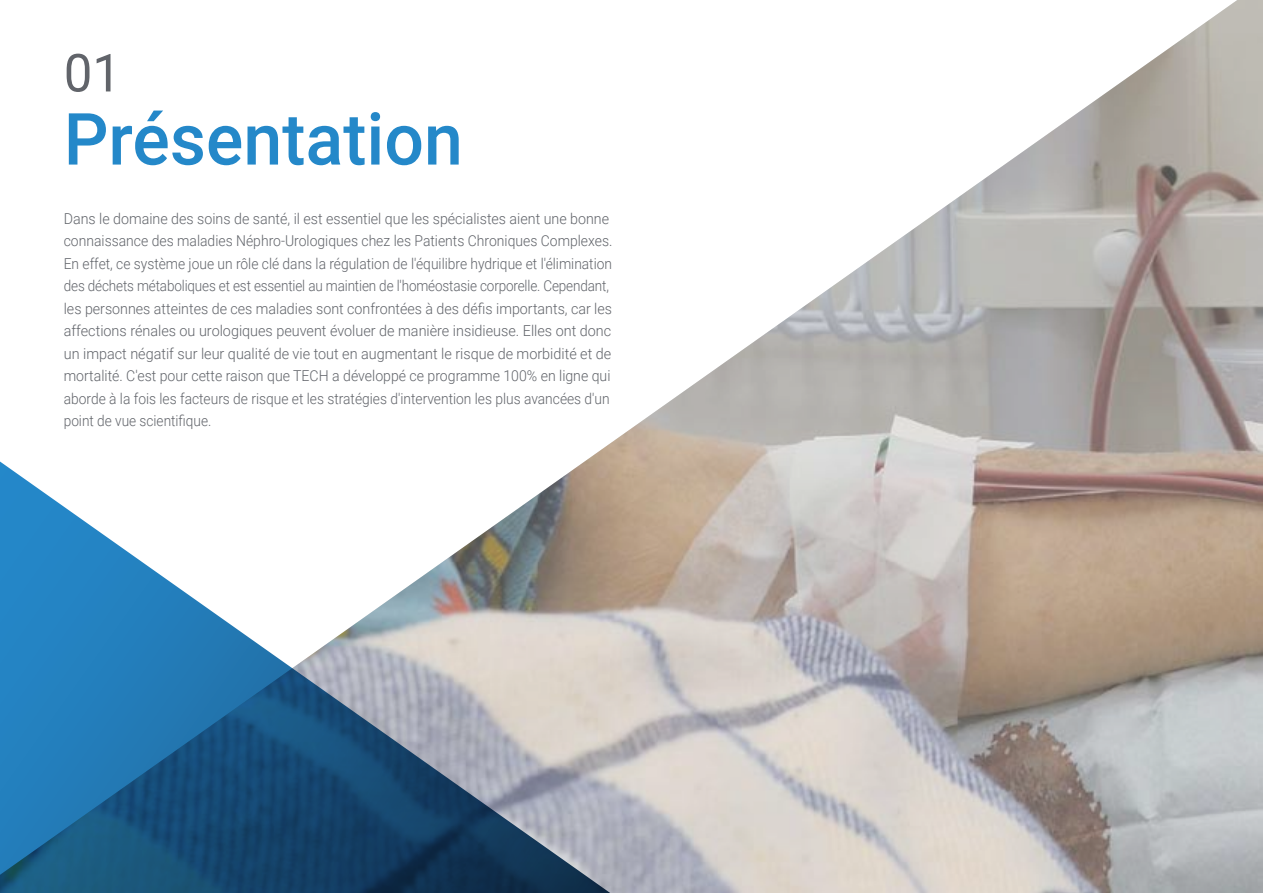
<style>
.page{position:relative;width:1263px;height:893px;background:#fff}
.page>*{position:absolute;margin:0;border:0;box-sizing:border-box;transform-origin:0 0}
.t1{font:500 72px "Roboto";color:#2488c9}
.t2{font:52.5px "Roboto";color:#61646a}
.t3{font:300 15px/22.5px "Roboto";color:#61646a;scale:.95 1}
</style>
<div class="page">
<img style="left:607px;top:0;width:656px;height:893px">
<svg style="left:0;top:446px;width:640px;height:447px"></svg>
<h2 class="t2" style="left:64px;top:36px;width:59px">01</h2>
<h1 class="t1" style="left:64px;top:89px;width:401px">Présentation</h1>
<p class="t3" style="left:64px;top:207px;width:579px">Dans le domaine des soins de santé, il est essentiel que les spécialistes aient une bonne connaissance des maladies Néphro-Urologiques chez les Patients Chroniques Complexes.<br>En effet, ce système joue un rôle clé dans la régulation de l'équilibre hydrique et l'élimination des déchets métaboliques et est essentiel au maintien de l'homéostasie corporelle. Cependant, les personnes atteintes de ces maladies sont confrontées à des défis importants, car les affections rénales ou urologiques peuvent évoluer de manière insidieuse. Elles ont donc un impact négatif sur leur qualité de vie tout en augmentant le risque de morbidité et de mortalité. C'est pour cette raison que TECH a développé ce programme 100% en ligne qui aborde à la fois les facteurs de risque et les stratégies d'intervention les plus avancées d'un point de vue scientifique.</p>
</div>
